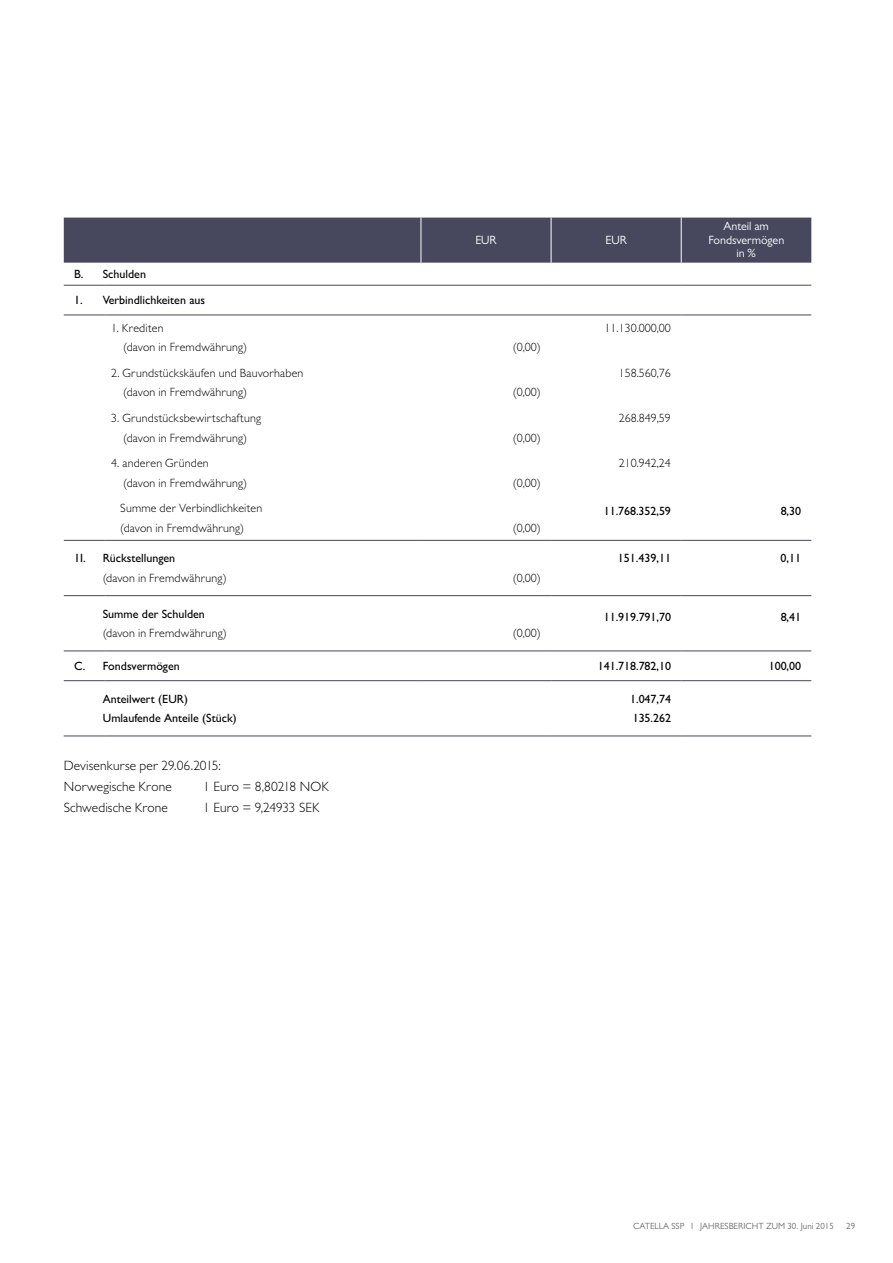
<style>
.page{position:relative;width:893px;height:1263px;background:#fff}
.page>*{position:absolute;margin:0;border:0;box-sizing:border-box;transform-origin:0 0}
.t1{font:300 13.5px/21.3px "Gill Sans MT Pro";letter-spacing:.005em;color:#000}
.t2{font:300 12px/19.5px "Gill Sans MT Pro";letter-spacing:.01em;color:#000}
.t3{font:500 12px/19.5px "Gill Sans MT Pro";color:#000}
.t4{font:12px/13.5px "Gill Sans MT Pro";letter-spacing:-.005em;color:#fff;text-align:center}
.t5{font:9px "Gill Sans MT Pro";color:#706f6f}
</style>
<div class="page">
<div style="left:64px;top:218px;width:747px;height:45px;background:#47475d"></div>
<hr style="left:681px;top:218px;width:1px;height:45px;background:#fff">
<hr style="left:421px;top:218px;width:1px;height:45px;background:#fff">
<hr style="left:551px;top:218px;width:1px;height:45px;background:#fff">
<hr style="left:64px;top:285px;width:41px;height:1px;background:#47475d">
<hr style="left:105px;top:285px;width:316px;height:1px;background:#47475d">
<hr style="left:421px;top:285px;width:130px;height:1px;background:#47475d">
<hr style="left:551px;top:285px;width:130px;height:1px;background:#47475d">
<hr style="left:681px;top:285px;width:130px;height:1px;background:#47475d">
<hr style="left:64px;top:315px;width:41px;height:1px;background:#47475d">
<hr style="left:105px;top:315px;width:316px;height:1px;background:#47475d">
<hr style="left:421px;top:315px;width:130px;height:1px;background:#47475d">
<hr style="left:551px;top:315px;width:130px;height:1px;background:#47475d">
<hr style="left:681px;top:315px;width:130px;height:1px;background:#47475d">
<hr style="left:64px;top:540px;width:41px;height:1px;background:#47475d">
<hr style="left:105px;top:540px;width:316px;height:1px;background:#47475d">
<hr style="left:421px;top:540px;width:130px;height:1px;background:#47475d">
<hr style="left:551px;top:540px;width:130px;height:1px;background:#47475d">
<hr style="left:681px;top:540px;width:130px;height:1px;background:#47475d">
<hr style="left:64px;top:595px;width:41px;height:1px;background:#47475d">
<hr style="left:105px;top:595px;width:316px;height:1px;background:#47475d">
<hr style="left:421px;top:595px;width:130px;height:1px;background:#47475d">
<hr style="left:551px;top:595px;width:130px;height:1px;background:#47475d">
<hr style="left:681px;top:595px;width:130px;height:1px;background:#47475d">
<hr style="left:64px;top:651px;width:41px;height:1px;background:#47475d">
<hr style="left:105px;top:651px;width:316px;height:1px;background:#47475d">
<hr style="left:421px;top:651px;width:130px;height:1px;background:#47475d">
<hr style="left:551px;top:651px;width:130px;height:1px;background:#47475d">
<hr style="left:681px;top:651px;width:130px;height:1px;background:#47475d">
<hr style="left:64px;top:680px;width:41px;height:1px;background:#47475d">
<hr style="left:105px;top:680px;width:316px;height:1px;background:#47475d">
<hr style="left:64px;top:736px;width:41px;height:1px;background:#47475d">
<hr style="left:105px;top:736px;width:316px;height:1px;background:#47475d">
<hr style="left:421px;top:680px;width:130px;height:1px;background:#47475d">
<hr style="left:551px;top:680px;width:130px;height:1px;background:#47475d">
<hr style="left:681px;top:680px;width:130px;height:1px;background:#47475d">
<hr style="left:421px;top:736px;width:130px;height:1px;background:#47475d">
<hr style="left:551px;top:736px;width:130px;height:1px;background:#47475d">
<hr style="left:681px;top:736px;width:130px;height:1px;background:#47475d">
<p class="t4" style="left:475px;top:233px;width:23px">EUR</p>
<p class="t4" style="left:605px;top:233px;width:23px">EUR</p>
<p class="t4" style="left:708px;top:219px;width:77px">Anteil am<br>Fondsvermögen in %</p>
<p class="t3" style="left:74px;top:264px;width:73px">B. Schulden</p>
<p class="t3" style="left:74px;top:290px;width:133px">1. Verbindlichkeiten aus</p>
<p class="t2" style="left:123px;top:318px;width:126px;text-indent:-12px">1. Krediten<br>(davon in Fremdwährung)</p>
<p class="t2" style="left:513px;top:337px;width:30px">(0,00)</p>
<p class="t2" style="left:605px;top:318px;width:68px">11.130.000,00</p>
<p class="t2" style="left:123px;top:363px;width:182px;text-indent:-12px">2. Grundstückskäufen und Bauvorhaben (davon in Fremdwährung)</p>
<p class="t2" style="left:513px;top:382px;width:30px">(0,00)</p>
<p class="t2" style="left:619px;top:363px;width:54px">158.560,76</p>
<p class="t2" style="left:111px;top:408px;width:151px;text-align:center">3. Grundstücksbewirtschaftung (davon in Fremdwährung)</p>
<p class="t2" style="left:513px;top:427px;width:30px">(0,00)</p>
<p class="t2" style="left:619px;top:408px;width:54px">268.849,59</p>
<p class="t2" style="left:123px;top:453px;width:126px;text-indent:-12px">4. anderen Gründen<br>(davon in Fremdwährung)</p>
<p class="t2" style="left:513px;top:473px;width:30px">(0,00)</p>
<p class="t2" style="left:619px;top:453px;width:54px">210.942,24</p>
<p class="t2" style="left:120px;top:498px;width:144px">Summe der Verbindlichkeiten (davon in Fremdwährung)</p>
<p class="t2" style="left:513px;top:518px;width:30px">(0,00)</p>
<p class="t3" style="left:604px;top:501px;width:69px">11.768.352,59</p>
<p class="t3" style="left:781px;top:501px;width:22px">8,30</p>
<p class="t3" style="left:74px;top:548px;width:103px">1I. Rückstellungen</p>
<p class="t2" style="left:103px;top:568px;width:126px">(davon in Fremdwährung)</p>
<p class="t2" style="left:513px;top:568px;width:30px">(0,00)</p>
<p class="t3" style="left:103px;top:604px;width:104px">Summe der Schulden</p>
<p class="t2" style="left:103px;top:623px;width:126px">(davon in Fremdwährung)</p>
<p class="t2" style="left:513px;top:623px;width:30px">(0,00)</p>
<p class="t3" style="left:618px;top:548px;width:55px">151.439,11</p>
<p class="t3" style="left:780px;top:548px;width:22px">0,11</p>
<p class="t3" style="left:604px;top:607px;width:69px">11.919.791,70</p>
<p class="t3" style="left:781px;top:607px;width:22px">8,41</p>
<p class="t3" style="left:74px;top:656px;width:107px">C. Fondsvermögen</p>
<p class="t3" style="left:598px;top:656px;width:75px">141.718.782,10</p>
<p class="t3" style="left:769px;top:656px;width:34px">100,00</p>
<p class="t3" style="left:103px;top:689px;width:135px">Anteilwert (EUR)<br>Umlaufende Anteile (Stück)</p>
<p class="t3" style="left:630px;top:689px;width:42px">1.047,74<br>135.262</p>
<p class="t1" style="left:64px;top:754px;width:159px">Devisenkurse per 29.06.2015:<br>Norwegische Krone</p>
<p class="t1" style="left:203px;top:775px;width:127px">1 Euro = 8,80218 NOK</p>
<p class="t1" style="left:64px;top:797px;width:106px">Schwedische Krone</p>
<p class="t1" style="left:203px;top:797px;width:118px">1 Euro = 9,24933 SEK</p>
<p class="t5" style="left:633px;top:1221px;width:202px">CATELLA SSP I JAHRESBERICHT ZUM 30. Juni 2015</p>
<p class="t5" style="left:846px;top:1221px;width:10px">29</p>
</div>
